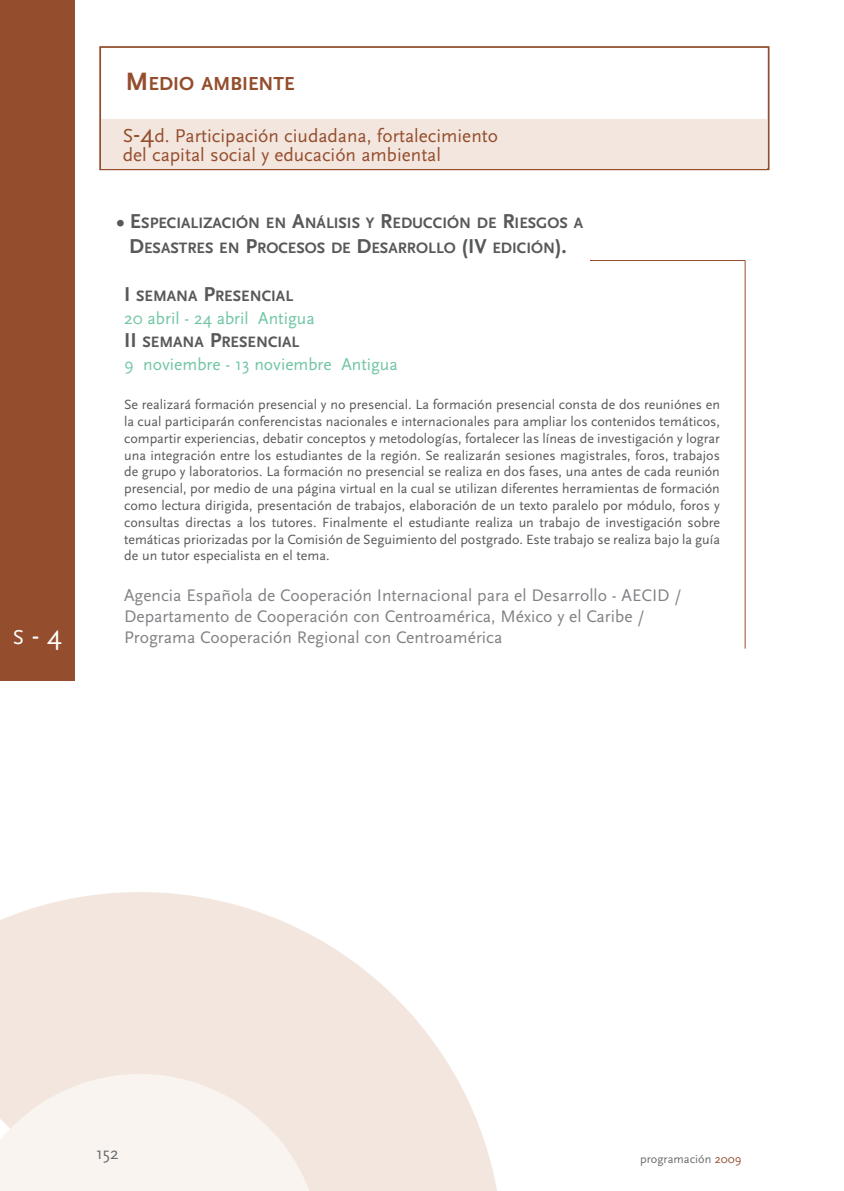
<style>
.page{position:relative;width:844px;height:1191px;background:#fff}
.page>*{position:absolute;margin:0;border:0;box-sizing:border-box;transform-origin:0 0}
.t1{font:28px "Scala Sans";color:#fff}
.t2{font:700 19.6px "Scala Sans";color:#944e2d}
.t3{font:19.25px/19.2px "Scala Sans";color:#944e2d}
.t4{font:17.5px/21px "Scala Sans";color:#808285}
.t5{font:17.5px "Scala Sans";color:#70c6a2}
.t6{font:17.5px "Scala Sans";color:#6c6d70}
.t7{font:700 15.75px/25.2px "Scala Sans";color:#57585a;text-align:center}
.t8{font:14px/16.8px "Scala Sans";color:#57585a;text-align:justify}
.t9{font:12.25px "Scala Sans";color:#6c6d70}
.s1{font-size:26.25px}
.s2{font-size:19.6px}
.s3{font-size:21px}
.s4{color:#944e2d}
</style>
<div class="page">
<div style="left:99px;top:46px;width:670px;height:124px;border:2px solid #944e2d"></div>
<div style="left:102px;top:119px;width:664px;height:50px;background:#f3e6df"></div>
<hr style="left:590px;top:260px;width:155px;height:1px;background:#944e2d">
<hr style="left:744px;top:260px;width:1px;height:388px;background:#944e2d">
<div style="left:0;top:0;width:74px;height:681px;background:#944e2d"></div>
<h2 class="t2" style="left:125px;top:75px;width:171px"><span class="s1">M</span>EDIO AMBIENTE</h2>
<h3 class="t3" style="left:123px;top:127px;width:376px"><span class="s2">S</span><span class="s1">-4</span>d. Participación ciudadana, fortalecimiento del capital social y educación ambiental</h3>
<p class="t7" style="left:117px;top:212px;width:467px"><span class="s3">• E</span>SPECIALIZACIÓN EN <span class="s3">A</span>NÁLISIS Y <span class="s3">R</span>EDUCCIÓN DE <span class="s3">R</span>IESGOS A<br><span class="s3">D</span>ESASTRES EN <span class="s3">P</span>ROCESOS DE <span class="s3">D</span>ESARROLLO <span class="s3">(IV</span> EDICIÓN<span class="s3">).</span></p>
<p class="t7" style="left:124px;top:284px;width:170px"><span class="s3">I</span> SEMANA <span class="s3">P</span>RESENCIAL</p>
<p class="t5" style="left:124px;top:311px;width:192px">20 abril - 24 abril Antigua</p>
<p class="t7" style="left:124px;top:331px;width:177px"><span class="s3">II</span> SEMANA <span class="s3">P</span>RESENCIAL</p>
<p class="t5" style="left:124px;top:357px;width:275px">9 noviembre - 13 noviembre Antigua</p>
<p class="t8" style="left:124px;top:397px;width:597px">Se realizará formación presencial y no presencial. La formación presencial consta de dos reuniónes en la cual participarán conferencistas nacionales e internacionales para ampliar los contenidos temáticos, compartir experiencias, debatir conceptos y metodologías, fortalecer las líneas de investigación y lograr una integración entre los estudiantes de la región. Se realizarán sesiones magistrales, foros, trabajos de grupo y laboratorios. La formación no presencial se realiza en dos fases, una antes de cada reunión presencial, por medio de una página virtual en la cual se utilizan diferentes herramientas de formación como lectura dirigida, presentación de trabajos, elaboración de un texto paralelo por módulo, foros y consultas directas a los tutores. Finalmente el estudiante realiza un trabajo de investigación sobre temáticas priorizadas por la Comisión de Seguimiento del postgrado. Este trabajo se realiza bajo la guía de un tutor especialista en el tema.</p>
<p class="t4" style="left:124px;top:586px;width:559px">Agencia Española de Cooperación Internacional para el Desarrollo - AECID /<br>Departamento de Cooperación con Centroamérica, México y el Caribe /</p>
<h1 class="t1" style="left:13px;top:623px;width:51px"><span class="s3">S</span>-4</h1>
<p class="t4" style="left:124px;top:628px;width:379px">Programa Cooperación Regional con Centroamérica</p>
<p class="t6" style="left:96px;top:1146px;width:24px">152</p>
<p class="t9" style="left:640px;top:1153px;width:103px">programación <span class="s4">2009</span></p>
</div>
